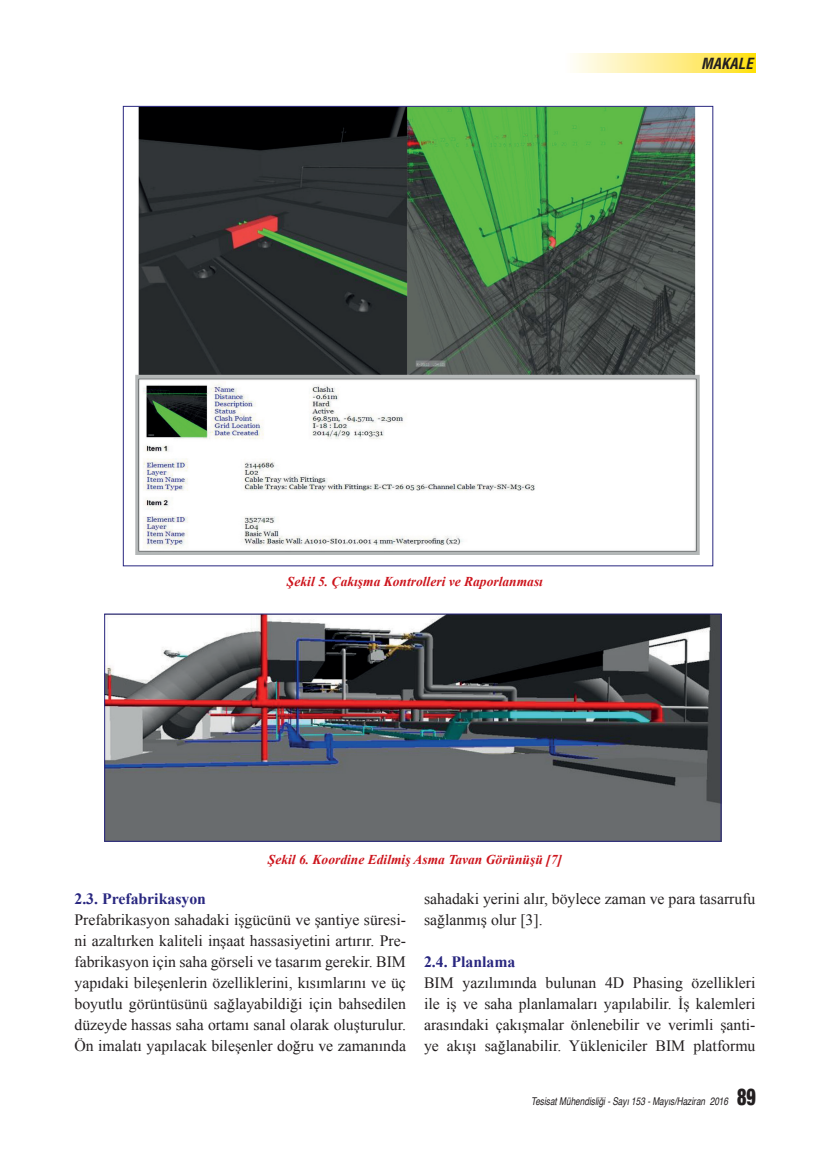
<style>
.page{position:relative;width:830px;height:1170px;background:#fff}
.page>*{position:absolute;margin:0;border:0;box-sizing:border-box;transform-origin:0 0}
.t1{font:15.75px/21px "Times New Roman";color:#231f20;text-align:justify}
.t2{font:700 15.75px "Times New Roman";color:#292780}
.t3{font:italic 700 condensed 15px "Helvetica CE";color:#231f20}
.t4{font:italic 700 13.5px "Times New Roman";color:#cd151d}
.t5{font:italic 10.8px "Helvetica";color:#231f20;scale:.77 1}
.s1{font-family:"Helvetica Neue";font-weight:900;font-style:normal;font-stretch:condensed;font-size:23.4px}
</style>
<div class="page">
<svg style="left:573px;top:53px;width:182px;height:19px;background:#feee8d"></svg>
<img style="left:135px;top:108px;width:564px;height:446px">
<img style="left:106px;top:615px;width:613px;height:224px">
<div style="left:104px;top:613px;width:617px;height:228px;border:1px solid #292780"></div>
<p class="t3" style="left:700px;top:54px;width:53px">MAKALE</p>
<p class="t4" style="left:287px;top:572px;width:257px">Şekil 5. Çakışma Kontrolleri ve Raporlanması</p>
<p class="t4" style="left:268px;top:849px;width:295px">Şekil 6. Koordine Edilmiş Asma Tavan Görünüşü [7]</p>
<p class="t2" style="left:74px;top:887px;width:133px">2.3. Prefabrikasyon</p>
<p class="t1" style="left:74px;top:909px;width:333px">Prefabrikasyon sahadaki işgücünü ve şantiye süresi&shy;ni azaltırken kaliteli inşaat hassasiyetini artırır. Pre&shy;fabrikasyon için saha görseli ve tasarım gerekir. BIM yapıdaki bileşenlerin özelliklerini, kısımlarını ve üç boyutlu görüntüsünü sağlayabildiği için bahsedilen düzeyde hassas saha ortamı sanal olarak oluşturulur.<br>Ön imalatı yapılacak bileşenler doğru ve zamanında</p>
<p class="t1" style="left:424px;top:888px;width:333px">sahadaki yerini alır, böylece zaman ve para tasarrufu sağlanmış olur [3].</p>
<p class="t2" style="left:424px;top:951px;width:93px">2.4. Planlama</p>
<p class="t1" style="left:424px;top:972px;width:333px">BIM yazılımında bulunan 4D Phasing özellikleri ile iş ve saha planlamaları yapılabilir. İş kalemleri arasındaki çakışmalar önlenebilir ve verimli şanti&shy;ye akışı sağlanabilir. Yükleniciler BIM platformu</p>
<p class="t5" style="left:531px;top:1092px;width:293px">Tesisat Mühendisliği - Sayı 153 - Mayıs/Haziran 2016 <span class="s1">89</span></p>
</div>
